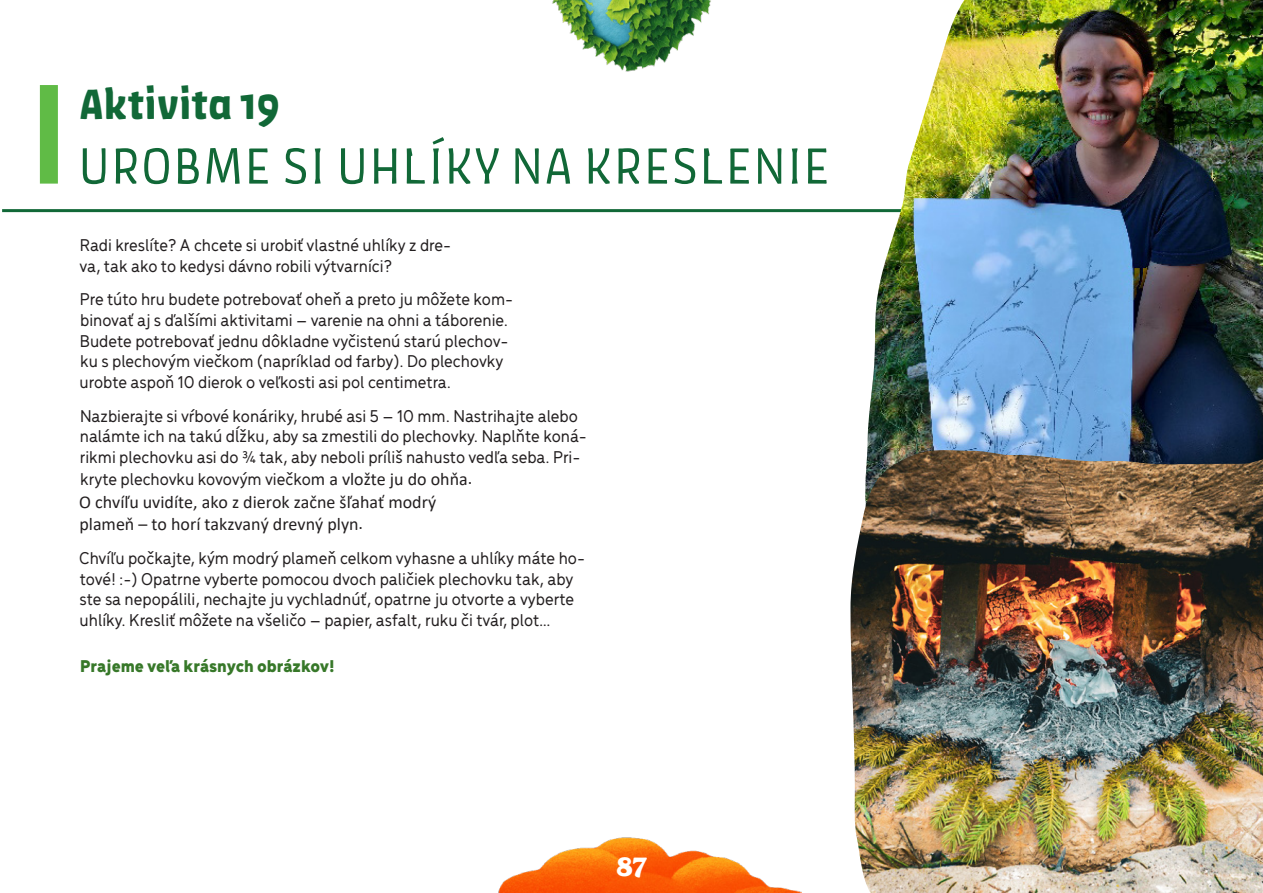
<style>
.page{position:relative;width:1263px;height:893px;background:#fff}
.page>*{position:absolute;margin:0;border:0;box-sizing:border-box;transform-origin:0 0}
.t1{font:54px "Amman Sans Pro";letter-spacing:.01em;color:#116837}
.t2{font:700 45px "Amman Sans Pro";color:#116837}
.t3{font:700 27px "Gelica";color:#fff}
.t4{font:500 18px/20.7px "Menca";color:#231f20}
.t5{font:18px/22.5px "Calibri";color:#231f20}
.t6{font:900 18px "Menca";color:#377829}
.s1{font-family:"Calibri";font-weight:400}
</style>
<div class="page">
<img style="left:498px;top:837px;width:303px;height:56px">
<img style="left:552px;top:0;width:159px;height:72px">
<div style="left:40px;top:85px;width:18px;height:99px;background:#60bb46"></div>
<hr style="left:2px;top:209px;width:1259px;height:3px;background:#116837">
<img style="left:865px;top:0;width:398px;height:450px">
<img style="left:850px;top:450px;width:413px;height:443px">
<h2 class="t2" style="left:79px;top:73px;width:202px">Aktivita 19</h2>
<h1 class="t1" style="left:78px;top:131px;width:754px">UROBME SI UHLÍKY NA KRESLENIE</h1>
<p class="t4" style="left:80px;top:234px;width:373px">Radi kreslíte? A chcete si urobiť vlastné uhlíky z dre&shy;va, tak ako to kedysi dávno robili výtvarníci?</p>
<p class="t4" style="left:80px;top:288px;width:435px">Pre túto hru budete potrebovať oheň a preto ju môžete kom&shy;binovať aj s ďalšími aktivitami – varenie na ohni a táborenie.<br>Budete potrebovať jednu dôkladne vyčistenú starú plechov&shy;ku s plechovým viečkom (napríklad od farby). Do plechovky urobte aspoň 10 dierok o veľkosti asi pol centimetra.</p>
<p class="t4" style="left:80px;top:404px;width:509px">Nazbierajte si vŕbové konáriky, hrubé asi 5 – 10 mm. Nastrihajte alebo nalámte ich na takú dĺžku, aby sa zmestili do plechovky. Naplňte koná&shy;rikmi plechovku asi do ¾ tak, aby neboli príliš nahusto vedľa seba. Pri-</p>
<p class="t4" style="left:80px;top:468px;width:394px">kryte plechovku kovovým viečko<span class="s1">m a vložte ju do ohňa.</span></p>
<p class="t5" style="left:79px;top:490px;width:358px">O chvíľu uvidíte, ako z dierok začne šľahať modrý plameň – to horí takzvaný drevný plyn.</p>
<p class="t4" style="left:79px;top:547px;width:507px">Chvíľu počkajte, kým modrý plameň celkom vyhasne a uhlíky máte ho&shy;tové! :-) Opatrne vyberte pomocou dvoch paličiek plechovku tak, aby ste sa nepopálili, nechajte ju vychladnúť, opatrne ju otvorte a vyberte uhlíky. Kresliť môžete na všeličo – papier, asfalt, ruku či tvár, plot…</p>
<p class="t6" style="left:80px;top:653px;width:256px">Prajeme veľa krásnych obrázkov!</p>
<h3 class="t3" style="left:616px;top:851px;width:32px">87</h3>
</div>
